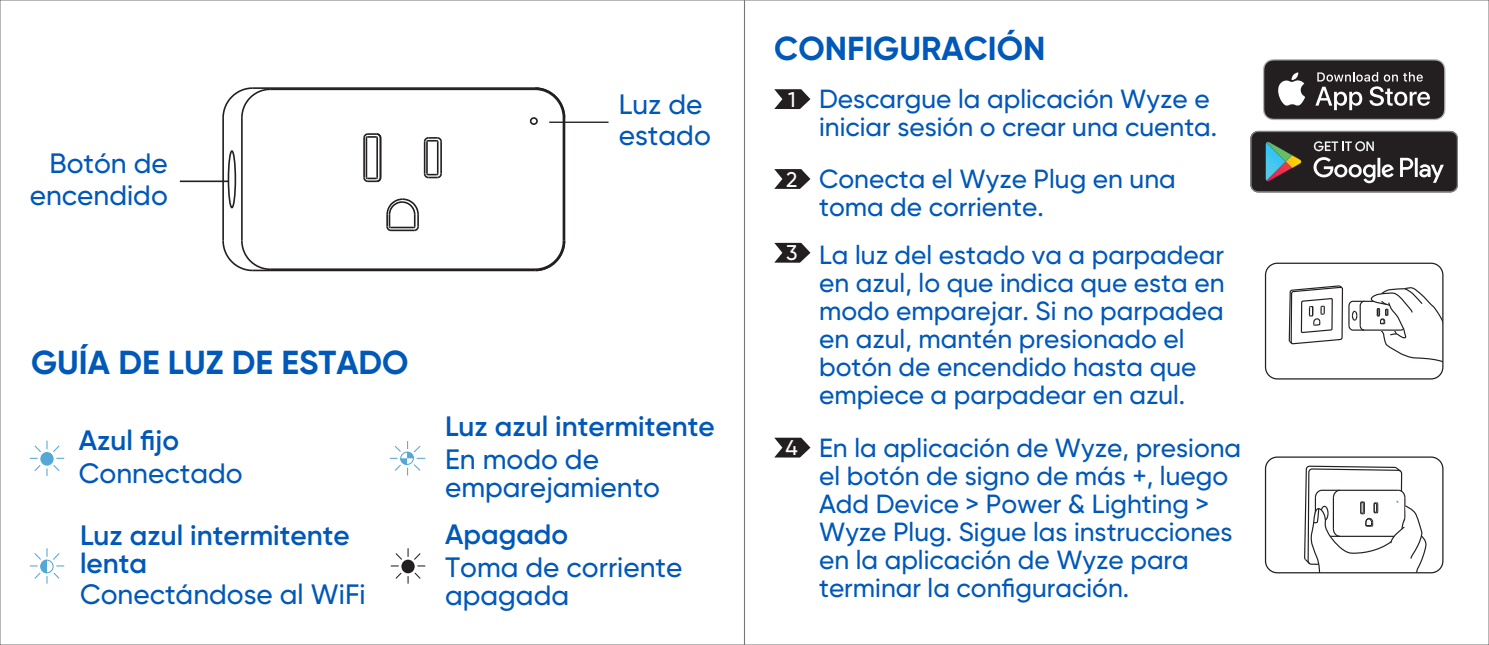
<style>
.page{position:relative;width:1489px;height:645px;background:#fff}
.page>*{position:absolute;margin:0;border:0;box-sizing:border-box;transform-origin:0 0}
.t1{font:700 33.25px "Gilroy";color:#0058b8}
.t2{font:500 28px/31.5px "Gilroy";color:#0058b8}
.t3{font:600 28px/28px "Gilroy";color:#0058b8}
.t4{font:500 26.25px/28px "Gilroy";color:#0058b8}
.t5{font:500 21.35px "Gilroy";color:#fff}
</style>
<div class="page">
<hr style="left:407px;top:548px;width:1px;height:36px;background:#231f20">
<hr style="left:391px;top:565px;width:34px;height:1px;background:#231f20">
<svg style="left:394px;top:552px;width:27px;height:28px"></svg>
<svg style="left:398px;top:557px;width:19px;height:19px"></svg>
<div style="left:401px;top:560px;width:13px;height:13px;background:#231f20;border-radius:50%"></div>
<hr style="left:46px;top:548px;width:2px;height:36px;background:#53a8d5">
<hr style="left:30px;top:565px;width:34px;height:1px;background:#53a8d5">
<svg style="left:33px;top:552px;width:28px;height:28px"></svg>
<hr style="left:390px;top:458px;width:35px;height:1px;background:#53a8d5">
<hr style="left:407px;top:441px;width:1px;height:34px;background:#53a8d5">
<svg style="left:393px;top:445px;width:28px;height:27px"></svg>
<hr style="left:46px;top:441px;width:2px;height:35px;background:#53a8d5">
<hr style="left:30px;top:458px;width:34px;height:1px;background:#53a8d5">
<svg style="left:33px;top:444px;width:28px;height:28px"></svg>
<div style="left:38px;top:449px;width:18px;height:19px;background:#fff;border-radius:50%"></div>
<div style="left:40px;top:452px;width:14px;height:14px;background:#53a8d5;border-radius:50%"></div>
<hr style="left:222px;top:118px;width:2px;height:123px;background:#231f20">
<hr style="left:241px;top:118px;width:2px;height:123px;background:#231f20">
<hr style="left:253px;top:270px;width:282px;height:1px;background:#231f20">
<hr style="left:270px;top:268px;width:265px;height:2px;background:#231f20">
<hr style="left:424px;top:142px;width:1px;height:32px;background:#231f20">
<hr style="left:426px;top:142px;width:2px;height:32px;background:#231f20">
<hr style="left:437px;top:142px;width:1px;height:32px;background:#231f20">
<hr style="left:440px;top:142px;width:2px;height:32px;background:#231f20">
<hr style="left:270px;top:88px;width:265px;height:2px;background:#231f20">
<hr style="left:253px;top:87px;width:282px;height:2px;background:#231f20">
<hr style="left:562px;top:118px;width:2px;height:123px;background:#231f20">
<hr style="left:563px;top:118px;width:2px;height:123px;background:#231f20">
<svg style="left:222px;top:87px;width:50px;height:33px"></svg>
<svg style="left:533px;top:87px;width:33px;height:33px"></svg>
<svg style="left:533px;top:239px;width:33px;height:33px"></svg>
<svg style="left:222px;top:239px;width:50px;height:33px"></svg>
<svg style="left:423px;top:137px;width:19px;height:6px"></svg>
<svg style="left:423px;top:172px;width:19px;height:7px"></svg>
<svg style="left:386px;top:198px;width:33px;height:34px"></svg>
<svg style="left:363px;top:133px;width:19px;height:50px"></svg>
<div style="left:228px;top:150px;width:8px;height:58px;border:2px solid #231f20;border-radius:50%"></div>
<div style="left:529px;top:117px;width:9px;height:8px;border:2px solid #231f20;border-radius:50%"></div>
<hr style="left:549px;top:122px;width:59px;height:1px;background:#231f20">
<hr style="left:180px;top:180px;width:48px;height:2px;background:#231f20">
<svg style="left:774px;top:89px;width:36px;height:20px"></svg>
<svg style="left:774px;top:169px;width:36px;height:20px"></svg>
<svg style="left:774px;top:243px;width:36px;height:20px"></svg>
<svg style="left:774px;top:438px;width:36px;height:19px"></svg>
<svg style="left:1263px;top:59px;width:182px;height:61px;background:#4d4a4b"></svg>
<svg style="left:1250px;top:131px;width:207px;height:442px"></svg>
<div style="left:1264px;top:456px;width:179px;height:117px;border:1px solid #231f20;border-radius:12px"></div>
<p class="t2" style="left:30px;top:147px;width:140px;text-align:right">Botón de encendido</p>
<p class="t2" style="left:618px;top:88px;width:94px">Luz de estado</p>
<p class="t1" style="left:31px;top:342px;width:379px">GUÍA DE LUZ DE ESTADO</p>
<p class="t3" style="left:79px;top:426px;width:102px">Azul fijo</p>
<p class="t2" style="left:79px;top:457px;width:165px">Connectado</p>
<p class="t3" style="left:80px;top:520px;width:271px">Luz azul intermitente lenta</p>
<p class="t2" style="left:80px;top:578px;width:287px">Conectándose al WiFi</p>
<p class="t3" style="left:445px;top:412px;width:271px">Luz azul intermitente</p>
<p class="t2" style="left:445px;top:445px;width:217px;line-height:28px">En modo de emparejamiento</p>
<p class="t3" style="left:445px;top:520px;width:125px">Apagado</p>
<p class="t2" style="left:445px;top:553px;width:239px;line-height:28px">Toma de corriente apagada</p>
<p class="t1" style="left:774px;top:28px;width:273px">CONFIGURACIÓN</p>
<p class="t4" style="left:819px;top:85px;width:399px">Descargue la aplicación Wyze e iniciar sesión o crear una cuenta.</p>
<p class="t4" style="left:819px;top:164px;width:358px">Conecta el Wyze Plug en una toma de corriente.</p>
<p class="t4" style="left:819px;top:240px;width:407px">La luz del estado va a parpadear en azul, lo que indica que esta en modo emparejar. Si no parpadea en azul, mantén presionado el botón de encendido hasta que empiece a parpadear en azul.</p>
<p class="t5" style="left:788px;top:86px;width:9px">1</p>
<p class="t5" style="left:786px;top:166px;width:13px">2</p>
<p class="t5" style="left:786px;top:240px;width:13px">3</p>
<p class="t5" style="left:785px;top:434px;width:14px">4</p>
<p class="t4" style="left:819px;top:433px;width:423px">En la aplicación de Wyze, presiona el botón de signo de más +, luego<br>Add Device &gt; Power &amp; Lighting &gt;<br>Wyze Plug. Sigue las instrucciones en la aplicación de Wyze para terminar la configuración.</p>
</div>
